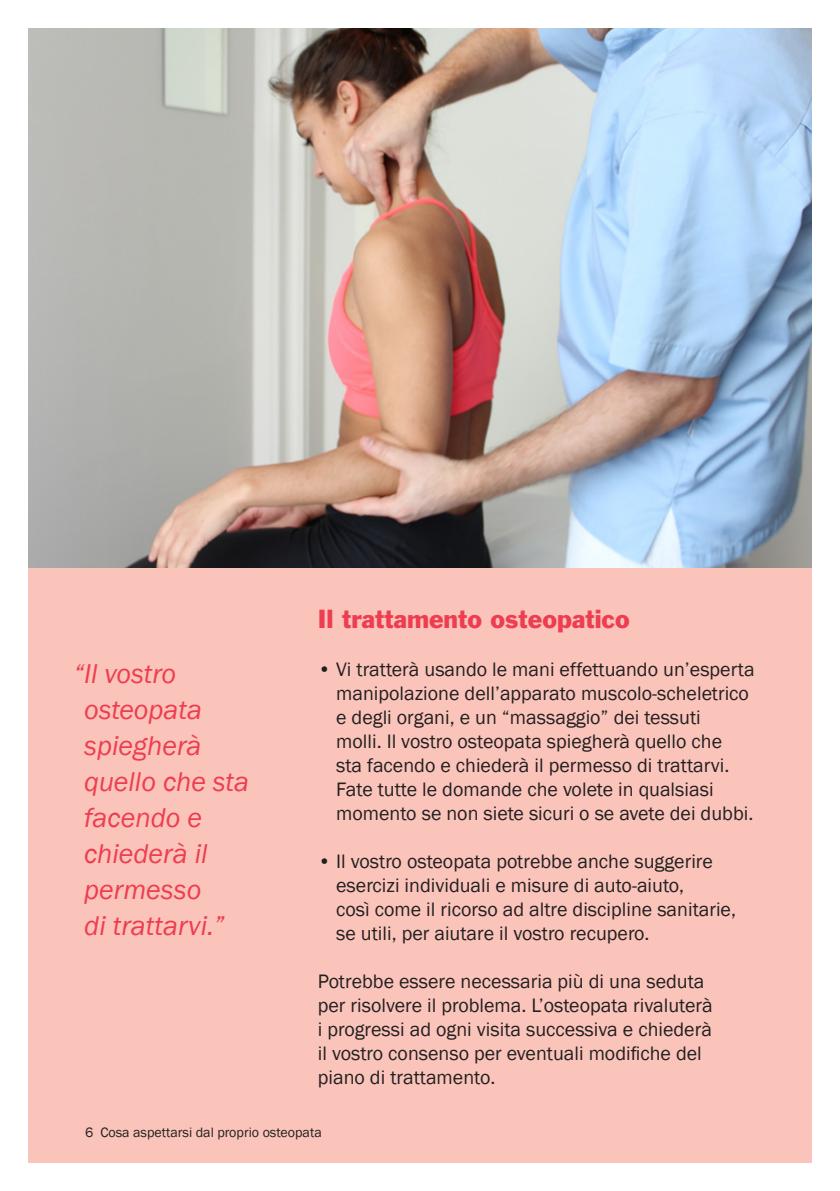
<style>
.page{position:relative;width:840px;height:1191px;background:#fff}
.page>*{position:absolute;margin:0;border:0;box-sizing:border-box;transform-origin:0 0}
.t1{font:italic 28px/36px "Franklin Gothic";color:#ee3d50}
.t2{font:24px "Franklin Gothic BT";color:#ee3d50}
.t3{font:20px/24px "Franklin Gothic";color:#231f20}
.t4{font:14px "Franklin Gothic";color:#231f20}
</style>
<div class="page">
<div style="left:28px;top:28px;width:783px;height:1134px;background:#fac4ba"></div>
<img style="left:28px;top:28px;width:783px;height:539px">
<p class="t1" style="left:84px;top:656px;width:166px;text-indent:-10px">“Il vostro osteopata spiegherà quello che sta facendo e chiederà il permesso<br>di trattarvi.”</p>
<p class="t2" style="left:317px;top:605px;width:313px">Il trattamento osteopatico</p>
<p class="t3" style="left:336px;top:658px;width:420px;text-indent:-18px">• Vi tratterà usando le mani effettuando un’esperta manipolazione dell’apparato muscolo-scheletrico e degli organi, e un “massaggio” dei tessuti<br>molli. Il vostro osteopata spiegherà quello che<br>sta facendo e chiederà il permesso di trattarvi.<br>Fate tutte le domande che volete in qualsiasi momento se non siete sicuri o se avete dei dubbi.</p>
<p class="t3" style="left:336px;top:850px;width:401px;text-indent:-18px">• Il vostro osteopata potrebbe anche suggerire esercizi individuali e misure di auto-aiuto,<br>così come il ricorso ad altre discipline sanitarie, se utili, per aiutare il vostro recupero.</p>
<p class="t3" style="left:317px;top:970px;width:396px">Potrebbe essere necessaria più di una seduta per risolvere il problema. L’osteopata rivaluterà i progressi ad ogni visita successiva e chiederà il vostro consenso per eventuali modifiche del piano di trattamento.</p>
<p class="t4" style="left:85px;top:1123px;width:238px">6 Cosa aspettarsi dal proprio osteopata</p>
</div>
